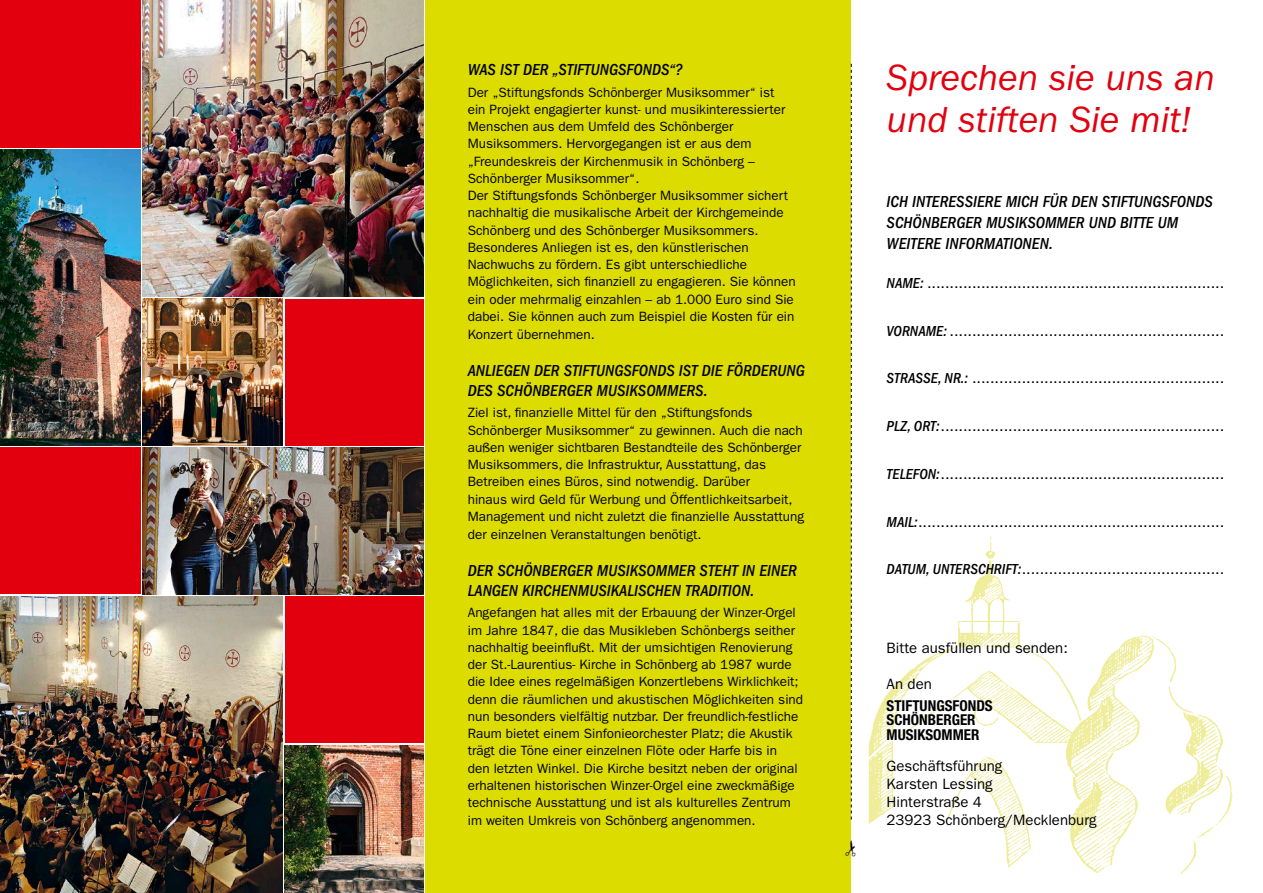
<style>
.page{position:relative;width:1263px;height:893px;background:#fff}
.page>*{position:absolute;margin:0;border:0;box-sizing:border-box;transform-origin:0 0}
.t1{font:italic 37.5px/42px "ITC Franklin Gothic Std";color:#e2000f}
.t2{font:italic 500 condensed 16.5px/21px "ITC Franklin Gothic Std";color:#000}
.t3{font:15px/18px "ITC Franklin Gothic Std";color:#000}
.t4{font:700 condensed 15px/14.2px "Helvetica Neue LT Std";color:#000}
.t5{font:italic 500 condensed 15px "ITC Franklin Gothic Std";color:#000}
.t6{font:13.5px/17.2px "ITC Franklin Gothic Std";color:#000}
.s1{font-weight:500;font-style:italic;font-stretch:condensed}
</style>
<div class="page">
<div style="left:425px;top:0;width:425px;height:893px;background:#dddc00"></div>
<div style="left:0;top:0;width:140px;height:148px;background:#e2000f"></div>
<img style="left:142px;top:0;width:281px;height:297px">
<img style="left:0;top:150px;width:140px;height:295px">
<img style="left:142px;top:299px;width:141px;height:146px">
<div style="left:285px;top:299px;width:138px;height:146px;background:#e2000f"></div>
<div style="left:0;top:448px;width:140px;height:146px;background:#e2000f"></div>
<img style="left:142px;top:448px;width:281px;height:146px">
<div style="left:285px;top:596px;width:138px;height:147px;background:#e2000f"></div>
<img style="left:285px;top:745px;width:138px;height:148px">
<img style="left:868px;top:536px;width:365px;height:338px">
<svg style="left:851px;top:64px;width:1px;height:756px"></svg>
<img style="left:0;top:596px;width:283px;height:297px">
<svg style="left:850px;top:840px;width:1px;height:16px"></svg>
<p class="t2" style="left:468px;top:59px;width:216px">WAS IST DER „STIFTUNGSFONDS“?</p>
<p class="t6" style="left:468px;top:83px;width:329px">Der „Stiftungsfonds Schönberger Musiksommer“ ist ein Projekt engagierter kunst- und musikinteressierter Menschen aus dem Umfeld des Schönberger Musiksommers. Hervorgegangen ist er aus dem „Freundeskreis der Kirchenmusik in Schönberg – Schönberger Musiksommer“.<br>Der Stiftungsfonds Schönberger Musiksommer sichert nachhaltig die musikalische Arbeit der Kirchgemeinde Schönberg und des Schönberger Musiksommers.<br>Besonderes Anliegen ist es, den künstlerischen Nachwuchs zu fördern. Es gibt unterschiedliche Möglichkeiten, sich finanziell zu engagieren. Sie können ein oder mehrmalig einzahlen – ab 1.000 Euro sind Sie dabei. Sie können auch zum Beispiel die Kosten für ein Konzert übernehmen.</p>
<p class="t2" style="left:468px;top:361px;width:338px;line-height:19.5px">ANLIEGEN DER STIFTUNGSFONDS IST DIE FÖRDERUNG<br>DES SCHÖNBERGER MUSIKSOMMERS.</p>
<p class="t6" style="left:468px;top:404px;width:338px">Ziel ist, finanzielle Mittel für den „Stiftungsfonds Schönberger Musiksommer“ zu gewinnen. Auch die nach außen weniger sichtbaren Bestandteile des Schönberger Musiksommers, die Infrastruktur, Ausstattung, das Betreiben eines Büros, sind notwendig. Darüber<br>hinaus wird Geld für Werbung und Öffentlichkeitsarbeit, Management und nicht zuletzt die finanzielle Ausstattung der einzelnen Veranstaltungen benötigt.</p>
<p class="t2" style="left:468px;top:561px;width:331px;line-height:19.5px">DER SCHÖNBERGER MUSIKSOMMER STEHT IN EINER<br>LANGEN KIRCHENMUSIKALISCHEN TRADITION.</p>
<p class="t6" style="left:468px;top:604px;width:337px">Angefangen hat alles mit der Erbauung der Winzer-Orgel im Jahre 1847, die das Musikleben Schönbergs seither nachhaltig beeinflußt. Mit der umsichtigen Renovierung der St.-Laurentius- Kirche in Schönberg ab 1987 wurde die Idee eines regelmäßigen Konzertlebens Wirklichkeit; denn die räumlichen und akustischen Möglichkeiten sind nun besonders vielfältig nutzbar. Der freundlich-festliche Raum bietet einem Sinfonieorchester Platz; die Akustik trägt die Töne einer einzelnen Flöte oder Harfe bis in<br>den letzten Winkel. Die Kirche besitzt neben der original erhaltenen historischen Winzer-Orgel eine zweckmäßige technische Ausstattung und ist als kulturelles Zentrum im weiten Umkreis von Schönberg angenommen.</p>
<h1 class="t1" style="left:887px;top:57px;width:330px">Sprechen sie uns an und stiften Sie mit!</h1>
<p class="t2" style="left:887px;top:191px;width:328px">ICH INTERESSIERE MICH FÜR DEN STIFTUNGSFONDS<br>SCHÖNBERGER MUSIKSOMMER UND BITTE UM<br>WEITERE INFORMATIONEN.</p>
<p class="t3" style="left:887px;top:274px;width:339px"><span class="s1">NAME:</span> ..................................................................</p>
<p class="t3" style="left:887px;top:322px;width:339px"><span class="s1">VORNAME:</span> .............................................................</p>
<p class="t5" style="left:887px;top:370px;width:83px">STRASSE, NR.:</p>
<p class="t3" style="left:887px;top:417px;width:339px"><span class="s1">PLZ, ORT:</span>...............................................................</p>
<p class="t3" style="left:887px;top:465px;width:339px"><span class="s1">TELEFON:</span>...............................................................</p>
<p class="t3" style="left:887px;top:513px;width:339px"><span class="s1">MAIL:</span>....................................................................</p>
<p class="t3" style="left:887px;top:560px;width:339px"><span class="s1">DATUM, UNTERSCHRIFT:</span>.............................................</p>
<p class="t3" style="left:887px;top:639px;width:183px">Bitte ausfüllen und senden:</p>
<p class="t3" style="left:887px;top:675px;width:47px">An den</p>
<p class="t4" style="left:887px;top:698px;width:107px">STIFTUNGSFONDS<br>SCHÖNBERGER<br>MUSIKSOMMER</p>
<p class="t3" style="left:887px;top:757px;width:211px">Geschäftsführung<br>Karsten Lessing<br>Hinterstraße 4<br>23923 Schönberg/Mecklenburg</p>
</div>
